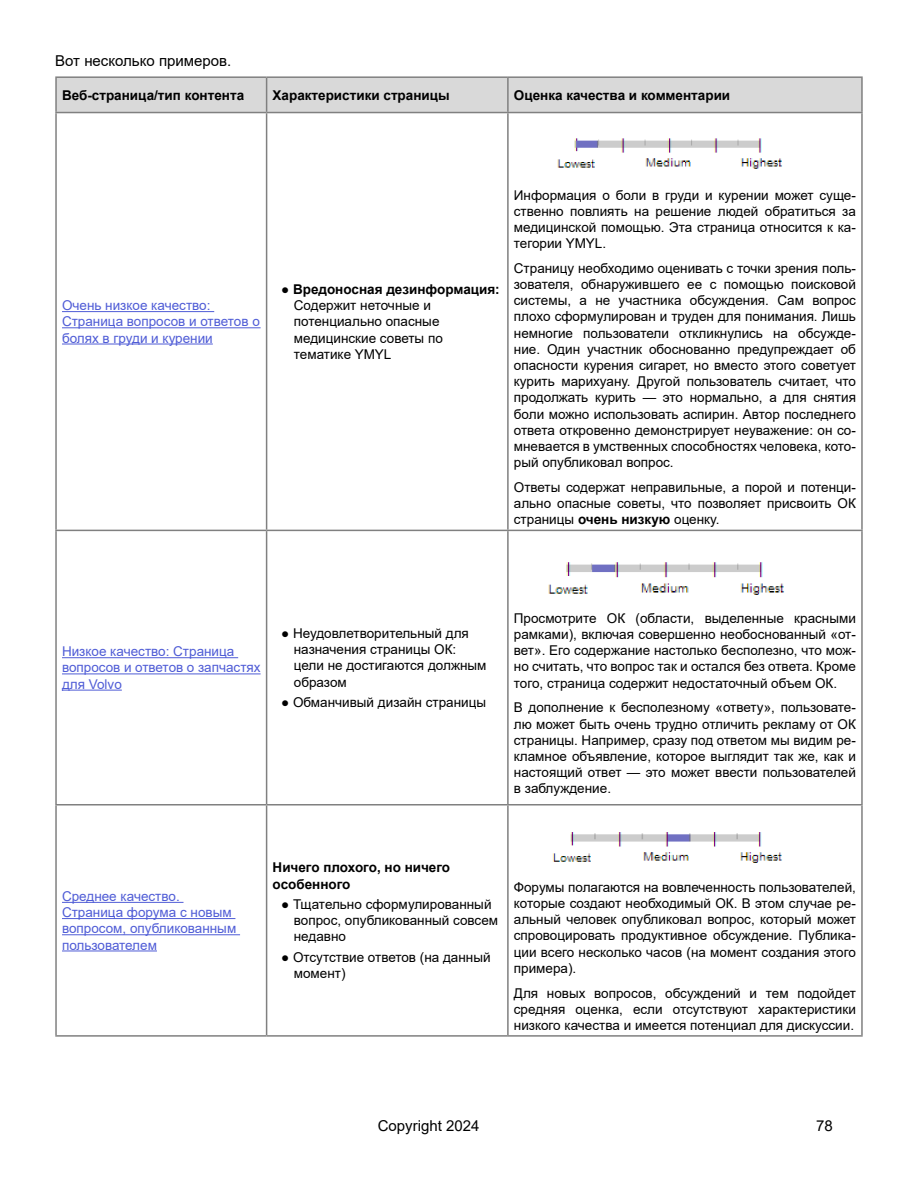
<style>
.page{position:relative;width:918px;height:1188px;background:#fff}
.page>*{position:absolute;margin:0;border:0;box-sizing:border-box;transform-origin:0 0}
.t1{font:15px "Arial";color:#000}
.t2{font:13.5px/16.2px "Arial";color:#000;text-align:justify}
.t3{font:13.5px/16.2px "Arial";color:#4f5cd6}
.t4{font:700 13.5px/16.2px "Arial";color:#000}
.s1{font-weight:700}
</style>
<div class="page">
<div style="left:57px;top:78px;width:804px;height:34px;background:#d9d9d9"></div>
<hr style="left:266px;top:78px;width:1px;height:34px;background:#808080">
<hr style="left:507px;top:78px;width:2px;height:34px;background:#808080">
<hr style="left:55px;top:113px;width:2px;height:417px;background:#808080">
<hr style="left:266px;top:113px;width:1px;height:417px;background:#808080">
<hr style="left:507px;top:113px;width:2px;height:417px;background:#808080">
<hr style="left:861px;top:113px;width:2px;height:417px;background:#808080">
<hr style="left:55px;top:530px;width:212px;height:1px;background:#808080">
<hr style="left:55px;top:531px;width:2px;height:273px;background:#808080">
<hr style="left:267px;top:530px;width:241px;height:1px;background:#808080">
<hr style="left:266px;top:531px;width:1px;height:273px;background:#808080">
<hr style="left:508px;top:530px;width:355px;height:1px;background:#808080">
<hr style="left:507px;top:531px;width:2px;height:273px;background:#808080">
<hr style="left:861px;top:531px;width:2px;height:273px;background:#808080">
<hr style="left:55px;top:804px;width:212px;height:2px;background:#808080">
<hr style="left:55px;top:806px;width:2px;height:229px;background:#808080">
<hr style="left:267px;top:804px;width:241px;height:2px;background:#808080">
<hr style="left:266px;top:806px;width:1px;height:229px;background:#808080">
<hr style="left:508px;top:804px;width:355px;height:2px;background:#808080">
<hr style="left:507px;top:806px;width:2px;height:229px;background:#808080">
<hr style="left:861px;top:806px;width:2px;height:229px;background:#808080">
<hr style="left:55px;top:1035px;width:212px;height:2px;background:#808080">
<hr style="left:267px;top:1035px;width:241px;height:2px;background:#808080">
<hr style="left:508px;top:1035px;width:355px;height:2px;background:#808080">
<hr style="left:55px;top:76px;width:212px;height:2px;background:#808080">
<hr style="left:55px;top:78px;width:2px;height:34px;background:#808080">
<hr style="left:267px;top:76px;width:241px;height:2px;background:#808080">
<hr style="left:508px;top:76px;width:355px;height:2px;background:#808080">
<hr style="left:861px;top:78px;width:2px;height:34px;background:#808080">
<hr style="left:55px;top:112px;width:212px;height:1px;background:#808080">
<hr style="left:267px;top:112px;width:241px;height:1px;background:#808080">
<hr style="left:508px;top:112px;width:355px;height:1px;background:#808080">
<hr style="left:62px;top:311px;width:152px;height:1px;background:#4f5cd6">
<hr style="left:62px;top:327px;width:199px;height:1px;background:#4f5cd6">
<hr style="left:62px;top:344px;width:151px;height:1px;background:#4f5cd6">
<img style="left:557px;top:138px;width:226px;height:31px">
<hr style="left:62px;top:657px;width:176px;height:1px;background:#4f5cd6">
<hr style="left:62px;top:673px;width:199px;height:1px;background:#4f5cd6">
<hr style="left:62px;top:690px;width:60px;height:1px;background:#4f5cd6">
<img style="left:548px;top:562px;width:237px;height:33px">
<hr style="left:62px;top:902px;width:122px;height:1px;background:#4f5cd6">
<hr style="left:62px;top:918px;width:173px;height:1px;background:#4f5cd6">
<hr style="left:62px;top:934px;width:178px;height:1px;background:#4f5cd6">
<hr style="left:62px;top:950px;width:95px;height:1px;background:#4f5cd6">
<img style="left:552px;top:832px;width:230px;height:31px">
<p class="t1" style="left:55px;top:51px;width:178px">Вот несколько примеров.</p>
<p class="t4" style="left:62px;top:87px;width:184px">Веб-страница/тип контента</p>
<p class="t4" style="left:273px;top:87px;width:179px">Характеристики страницы</p>
<p class="t4" style="left:514px;top:87px;width:218px">Оценка качества и комментарии</p>
<p class="t3" style="left:62px;top:297px;width:199px">Очень низкое качество:<br>Страница вопросов и ответов о болях в груди и курении</p>
<p class="t2" style="left:294px;top:281px;width:207px;text-align:left;text-indent:-13px">● <span class="s1">Вредоносная дезинформация:<br></span>Содержит неточные и потенциально опасные медицинские советы по тематике YMYL</p>
<p class="t2" style="left:514px;top:187px;width:344px">Информация о боли в груди и курении может суще&shy;ственно повлиять на решение людей обратиться за медицинской помощью. Эта страница относится к ка&shy;тегории YMYL.</p>
<p class="t2" style="left:514px;top:260px;width:344px">Страницу необходимо оценивать с точки зрения поль&shy;зователя, обнаружившего ее с помощью поисковой системы, а не участника обсуждения. Сам вопрос плохо сформулирован и труден для понимания. Лишь немногие пользователи откликнулись на обсужде&shy;ние. Один участник обоснованно предупреждает об опасности курения сигарет, но вместо этого советует курить марихуану. Другой пользователь считает, что продолжать курить — это нормально, а для снятия боли можно использовать аспирин. Автор последнего ответа откровенно демонстрирует неуважение: он со&shy;мневается в умственных способностях человека, кото&shy;рый опубликовал вопрос.</p>
<p class="t2" style="left:514px;top:479px;width:344px">Ответы содержат неправильные, а порой и потенци&shy;ально опасные советы, что позволяет присвоить ОК страницы <span class="s1">очень низкую</span> оценку.</p>
<p class="t3" style="left:62px;top:643px;width:200px">Низкое качество: Страница вопросов и ответов о запчастях для Volvo</p>
<p class="t2" style="left:294px;top:625px;width:194px;text-align:left;text-indent:-13px">● Неудовлетворительный для назначения страницы ОК: цели не достигаются должным образом</p>
<p class="t2" style="left:281px;top:694px;width:207px">● Обманчивый дизайн страницы</p>
<p class="t2" style="left:514px;top:610px;width:344px">Просмотрите ОК (области, выделенные красными рамками), включая совершенно необоснованный «от&shy;вет». Его содержание настолько бесполезно, что мож&shy;но считать, что вопрос так и остался без ответа. Кроме того, страница содержит недостаточный объем ОК.</p>
<p class="t2" style="left:514px;top:699px;width:344px">В дополнение к бесполезному «ответу», пользовате&shy;лю может быть очень трудно отличить рекламу от ОК страницы. Например, сразу под ответом мы видим ре&shy;кламное объявление, которое выглядит так же, как и настоящий ответ — это может ввести пользователей в заблуждение.</p>
<p class="t3" style="left:62px;top:888px;width:176px">Среднее качество.<br>Страница форума с новым вопросом, опубликованным пользователем</p>
<p class="t4" style="left:273px;top:860px;width:179px">Ничего плохого, но ничего особенного</p>
<p class="t2" style="left:294px;top:896px;width:206px;text-align:left;text-indent:-13px">● Тщательно сформулированный вопрос, опубликованный совсем недавно</p>
<p class="t2" style="left:294px;top:949px;width:198px;text-indent:-13px">● Отсутствие ответов (на данный момент)</p>
<p class="t2" style="left:514px;top:879px;width:344px">Форумы полагаются на вовлеченность пользователей, которые создают необходимый ОК. В этом случае ре&shy;альный человек опубликовал вопрос, который может спровоцировать продуктивное обсуждение. Публика&shy;ции всего несколько часов (на момент создания этого примера).</p>
<p class="t2" style="left:514px;top:985px;width:344px">Для новых вопросов, обсуждений и тем подойдет средняя оценка, если отсутствуют характеристики низкого качества и имеется потенциал для дискуссии.</p>
<p class="t1" style="left:378px;top:1115px;width:103px">Copyright 2024</p>
<p class="t1" style="left:816px;top:1115px;width:18px">78</p>
</div>
